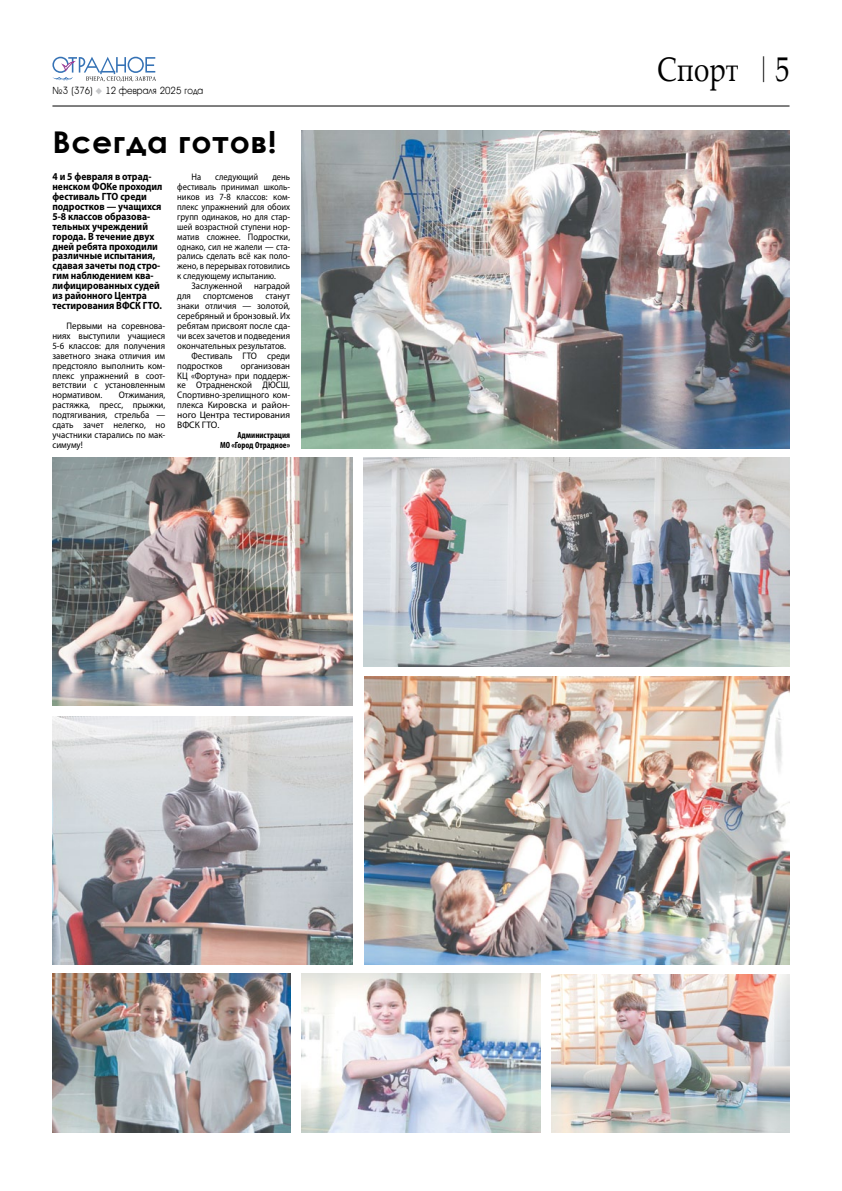
<style>
.page{position:relative;width:842px;height:1191px;background:#fff}
.page>*{position:absolute;margin:0;border:0;box-sizing:border-box;transform-origin:0 0}
.t1{font:34px "Palatino Linotype";color:#000;scale:.8 1}
.t2{font:700 30px "Century Gothic";letter-spacing:.02em;color:#000;scale:1.05 1}
.t3{font:700 10.5px/9.9px "Myriad Pro";color:#000;scale:.91 1}
.t4{font:300 10px "a Avante Rough";color:#000;scale:.95 1}
.t5{font:9.5px/9.9px "Myriad Pro";color:#000;text-align:justify;scale:.93 1}
.t6{font:9.5px/9.9px "Myriad Pro";color:#000;text-align:justify;scale:.9 1}
.t7{font:700 condensed 9px/9.9px "Myriad Pro";color:#000;text-align:right}
.s1{color:#c7c8ca}
.s2{font-family:"Times New Roman";font-size:28px}
.s3{font-size:35px}
</style>
<div class="page">
<hr style="left:52px;top:106px;width:737px;height:1px;background:#000">
<img style="left:302px;top:974px;width:238px;height:158px">
<img style="left:302px;top:130px;width:487px;height:318px">
<img style="left:363px;top:458px;width:426px;height:208px">
<img style="left:52px;top:458px;width:301px;height:247px">
<img style="left:364px;top:676px;width:425px;height:288px">
<img style="left:551px;top:974px;width:238px;height:158px">
<img style="left:52px;top:716px;width:301px;height:248px">
<img style="left:52px;top:974px;width:239px;height:158px">
<svg style="left:52px;top:57px;width:104px;height:25px"></svg>
<p class="t4" style="left:52px;top:85px;width:160px">№ 3 (376) <span class="s1">◆</span> 12 февраля 2025 года</p>
<h2 class="t2" style="left:52px;top:119px;width:215px">Всегда готов!</h2>
<p class="t3" style="left:52px;top:171px;width:122px">4 и 5 февраля в отрад&shy;ненском ФОКе проходил фестиваль ГТО среди подростков — учащихся<br>5-8 классов образова&shy;тельных учреждений города. В течение двух дней ребята проходили различные испытания, сдавая зачеты под стро&shy;гим наблюдением ква&shy;лифицированных судей из районного Центра тестирования ВФСК ГТО.</p>
<p class="t5" style="left:52px;top:321px;width:123px;text-indent:14px">Первыми на соревнова&shy;ниях выступили учащиеся 5-6 классов: для получения заветного знака отличия им предстояло выполнить ком&shy;плекс упражнений в соот&shy;ветствии с установленным нормативом.</p>
<p class="t5" style="left:52px;top:390px;width:123px;text-indent:66px">Отжимания, растяжка, пресс, прыжки, подтягивания, стрельба — сдать зачет нелегко, но участники старались по мак&shy;симуму!</p>
<p class="t6" style="left:191px;top:172px;width:12px">На</p>
<p class="t6" style="left:215px;top:172px;width:49px">следующий</p>
<p class="t6" style="left:177px;top:172px;width:127px;text-indent:95px">день фестиваль принимал школь&shy;ников из 7-8 классов: ком&shy;плекс упражнений для обоих групп одинаков, но для стар&shy;шей возрастной ступени нор&shy;матив сложнее. Подростки, однако, сил не жалели — ста&shy;рались сделать всё как поло&shy;жено, в перерывах готовились к следующему испытанию.</p>
<p class="t5" style="left:191px;top:281px;width:108px">Заслуженной наградой</p>
<p class="t5" style="left:177px;top:291px;width:16px">для</p>
<p class="t5" style="left:203px;top:291px;width:55px">спортсменов</p>
<p class="t5" style="left:265px;top:291px;width:28px">станут</p>
<p class="t5" style="left:177px;top:301px;width:123px">знаки отличия — золотой,</p>
<p class="t5" style="left:177px;top:311px;width:123px">серебряный и бронзовый. Их</p>
<p class="t5" style="left:177px;top:321px;width:123px">ребятам присвоят после сда-</p>
<p class="t5" style="left:177px;top:330px;width:123px">чи всех зачетов и подведения</p>
<p class="t5" style="left:177px;top:340px;width:119px">окончательных результатов.</p>
<p class="t5" style="left:191px;top:350px;width:108px">Фестиваль ГТО среди</p>
<p class="t5" style="left:177px;top:360px;width:50px">подростков</p>
<p class="t5" style="left:177px;top:360px;width:123px;text-indent:64px">организован КЦ «Фортуна» при поддерж&shy;ке Отрадненской ДЮСШ, Спортивно-зрелищного ком&shy;плекса Кировска и район&shy;ного Центра тестирования ВФСК ГТО.</p>
<p class="t7" style="left:220px;top:430px;width:72px">Администрация<br>МО «Город Отрадное»</p>
<h1 class="t1" style="left:657px;top:45px;width:166px">Спорт <span class="s2">|</span> <span class="s3">5</span></h1>
</div>
